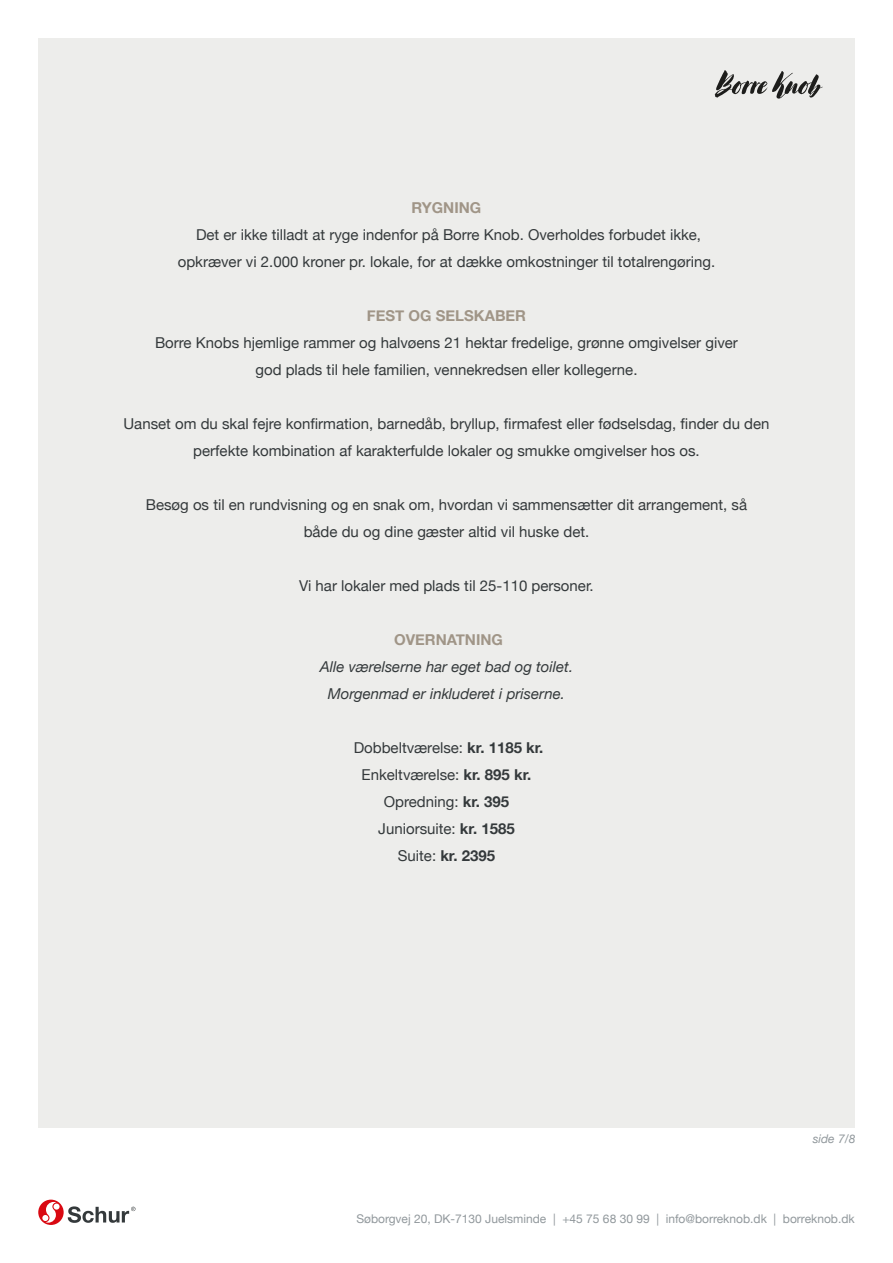
<style>
.page{position:relative;width:893px;height:1263px;background:#fff}
.page>*{position:absolute;margin:0;border:0;box-sizing:border-box;transform-origin:0 0}
.t1{font:15px/27px "Helvetica Neue";color:#34393b;text-align:center}
.t2{font:italic 15px/27px "Helvetica Neue";color:#34393b;text-align:center}
.t3{font:700 15px "Helvetica Neue";color:#a09587}
.t4{font:700 15px "Helvetica Neue";color:#34393b}
.t5{font:12px "Helvetica Neue";color:#91989c}
.t6{font:italic 12px "Helvetica Neue";color:#91989c}
.s1{font-weight:700}
.s2{font-weight:400}
</style>
<div class="page">
<svg style="left:68px;top:1206px;width:67px;height:17px"></svg>
<svg style="left:38px;top:1199px;width:26px;height:26px"></svg>
<svg style="left:42px;top:1202px;width:18px;height:21px"></svg>
<div style="left:38px;top:38px;width:817px;height:1090px;background:#ededeb"></div>
<svg style="left:715px;top:70px;width:108px;height:29px"></svg>
<p class="t3" style="left:412px;top:196px;width:71px">RYGNING</p>
<p class="t1" style="left:178px;top:222px;width:539px">Det er ikke tilladt at ryge indenfor på Borre Knob. Overholdes forbudet ikke, opkræver vi 2.000 kroner pr. lokale, for at dække omkostninger til totalrengøring.</p>
<p class="t3" style="left:367px;top:304px;width:161px">FEST OG SELSKABER</p>
<p class="t1" style="left:155px;top:330px;width:584px">Borre Knobs hjemlige rammer og halvøens 21 hektar fredelige, grønne omgivelser giver god plads til hele familien, vennekredsen eller kollegerne.</p>
<p class="t1" style="left:123px;top:411px;width:647px">Uanset om du skal fejre konfirmation, barnedåb, bryllup, firmafest eller fødselsdag, finder du den perfekte kombination af karakterfulde lokaler og smukke omgivelser hos os.</p>
<p class="t1" style="left:146px;top:492px;width:603px">Besøg os til en rundvisning og en snak om, hvordan vi sammensætter dit arrangement, så både du og dine gæster altid vil huske det.</p>
<p class="t1" style="left:299px;top:573px;width:296px">Vi har lokaler med plads til 25-110 personer.</p>
<p class="t3" style="left:394px;top:628px;width:110px">OVERNATNING</p>
<p class="t2" style="left:320px;top:654px;width:255px">Alle værelserne har eget bad og toilet.<br>Morgenmad er inkluderet i priserne.</p>
<p class="t1" style="left:354px;top:735px;width:191px">Dobbeltværelse: <span class="s1">kr. 1185 kr.</span></p>
<p class="t1" style="left:362px;top:762px;width:171px">Enkeltværelse: <span class="s1">kr. 895 kr.</span></p>
<p class="t1" style="left:384px;top:789px;width:127px">Opredning: <span class="s1">kr. 395</span></p>
<p class="t1" style="left:378px;top:816px;width:138px">Juniorsuite: <span class="s1">kr. 1585</span></p>
<p class="t4" style="left:398px;top:844px;width:99px"><span class="s2">Suite:</span> kr. 2395</p>
<p class="t6" style="left:813px;top:1130px;width:44px">side 7/8</p>
<p class="t5" style="left:356px;top:1210px;width:500px">Søborgvej 20, DK-7130 Juelsminde | +45 75 68 30 99 | info@borreknob.dk | borreknob.dk</p>
</div>
